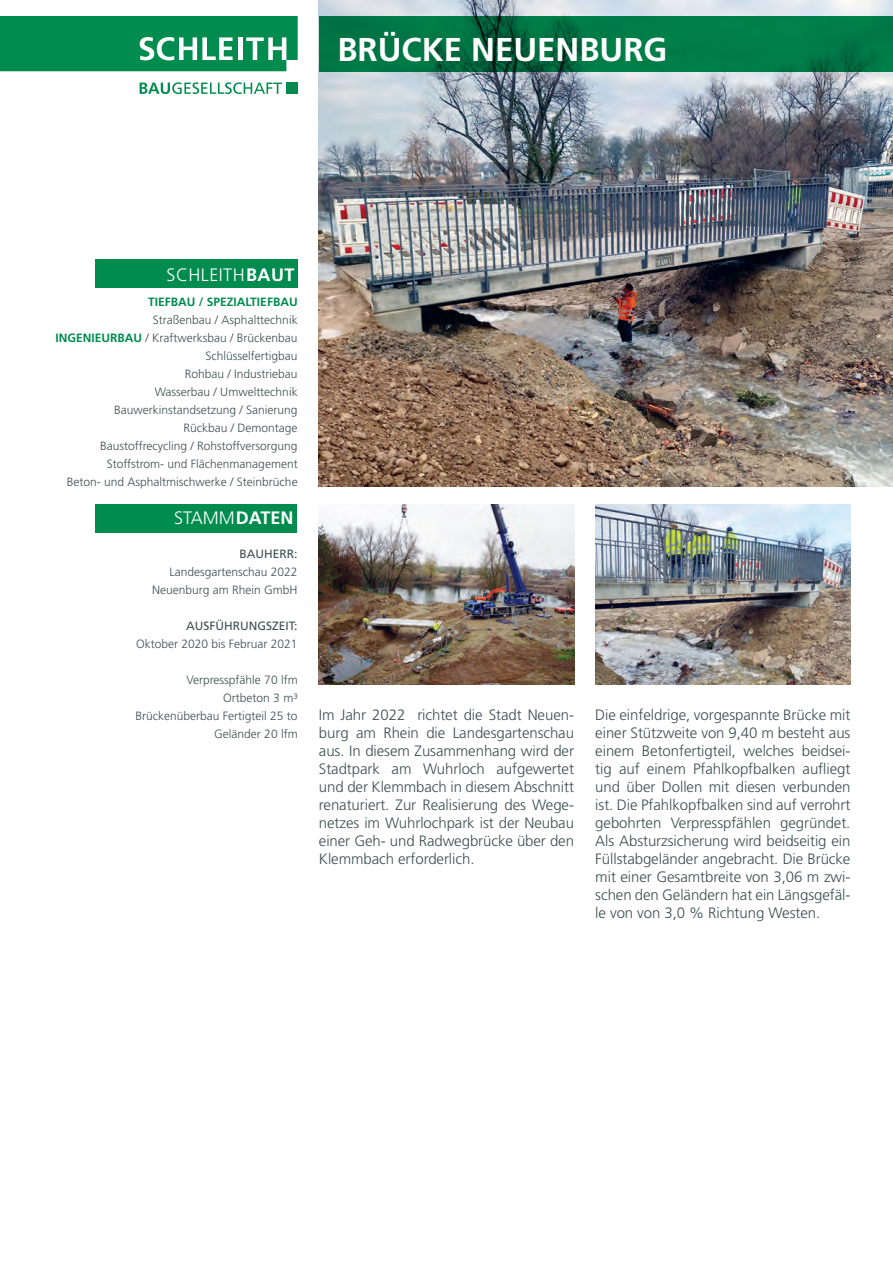
<style>
.page{position:relative;width:893px;height:1263px;background:#fff}
.page>*{position:absolute;margin:0;border:0;box-sizing:border-box;transform-origin:0 0}
.t1{font:700 33px "Frutiger";color:#fff}
.t2{font:300 18px "Frutiger";letter-spacing:.025em;color:#fff}
.t3{font:300 15px/18px "Frutiger";letter-spacing:-.005em;color:#3d4f51;text-align:justify}
.t4{font:300 12px/18px "Frutiger";color:#3d4f51;text-align:right}
.t5{font:12px "Frutiger";color:#3d4f51}
.t6{font:700 12px "Frutiger";color:#008c4e}
.s1{font-weight:700}
.s2{font-weight:700;color:#008c4e}
</style>
<div class="page">
<div style="left:95px;top:504px;width:202px;height:29px;background:#008c4e"></div>
<svg style="left:140px;top:82px;width:142px;height:12px"></svg>
<div style="left:286px;top:83px;width:12px;height:11px;background:#008c4e"></div>
<svg style="left:0;top:17px;width:298px;height:54px;background:#19975f"></svg>
<img style="left:319px;top:0;width:574px;height:486px">
<div style="left:96px;top:259px;width:202px;height:29px;background:#008c4e"></div>
<img style="left:319px;top:504px;width:255px;height:180px">
<img style="left:595px;top:504px;width:255px;height:180px">
<svg style="left:319px;top:17px;width:574px;height:55px;background:#007343"></svg>
<h1 class="t1" style="left:337px;top:30px;width:332px">BRÜCKE NEUENBURG</h1>
<p class="t2" style="left:167px;top:264px;width:129px">SCHLEITH<span class="s1">BAUT</span></p>
<p class="t6" style="left:148px;top:295px;width:151px">TIEFBAU / SPEZIALTIEFBAU</p>
<p class="t4" style="left:56px;top:311px;width:244px">Straßenbau / Asphalttechnik<br><span class="s2">INGENIEURBAU</span> / Kraftwerksbau / Brückenbau<br>Schlüsselfertigbau<br>Rohbau / Industriebau<br>Wasserbau / Umwelttechnik<br>Bauwerkinstandsetzung / Sanierung<br>Rückbau / Demontage<br>Baustoffrecycling / Rohstoffversorgung<br>Stoffstrom- und Flächenmanagement<br>Beton- und Asphaltmischwerke / Steinbrüche</p>
<p class="t2" style="left:174px;top:508px;width:121px">STAMM<span class="s1">DATEN</span></p>
<p class="t5" style="left:240px;top:547px;width:59px">BAUHERR:</p>
<p class="t4" style="left:152px;top:563px;width:147px">Landesgartenschau 2022<br>Neuenburg am Rhein GmbH</p>
<p class="t5" style="left:186px;top:619px;width:113px">AUSFÜHRUNGSZEIT:</p>
<p class="t4" style="left:136px;top:635px;width:163px">Oktober 2020 bis Februar 2021</p>
<p class="t4" style="left:136px;top:671px;width:164px">Verpresspfähle 70 lfm<br>Ortbeton 3 m³<br>Brückenüberbau Fertigteil 25 to<br>Geländer 20 lfm</p>
<p class="t3" style="left:319px;top:706px;width:257px">Im Jahr 2022 richtet die Stadt Neuen&shy;burg am Rhein die Landesgartenschau aus. In diesem Zusammenhang wird der Stadtpark am Wuhrloch aufgewertet und der Klemmbach in diesem Abschnitt renaturiert. Zur Realisierung des Wege&shy;netzes im Wuhrlochpark ist der Neubau einer Geh- und Radwegbrücke über den Klemmbach erforderlich.</p>
<p class="t3" style="left:595px;top:706px;width:257px">Die einfeldrige, vorgespannte Brücke mit einer Stützweite von 9,40 m besteht aus einem Betonfertigteil, welches beidsei&shy;tig auf einem Pfahlkopfbalken aufliegt und über Dollen mit diesen verbunden ist. Die Pfahlkopfbalken sind auf verrohrt gebohrten Verpresspfählen gegründet.<br>Als Absturzsicherung wird beidseitig ein Füllstabgeländer angebracht. Die Brücke mit einer Gesamtbreite von 3,06 m zwi&shy;schen den Geländern hat ein Längsgefäl&shy;le von von 3,0 % Richtung Westen.</p>
</div>
